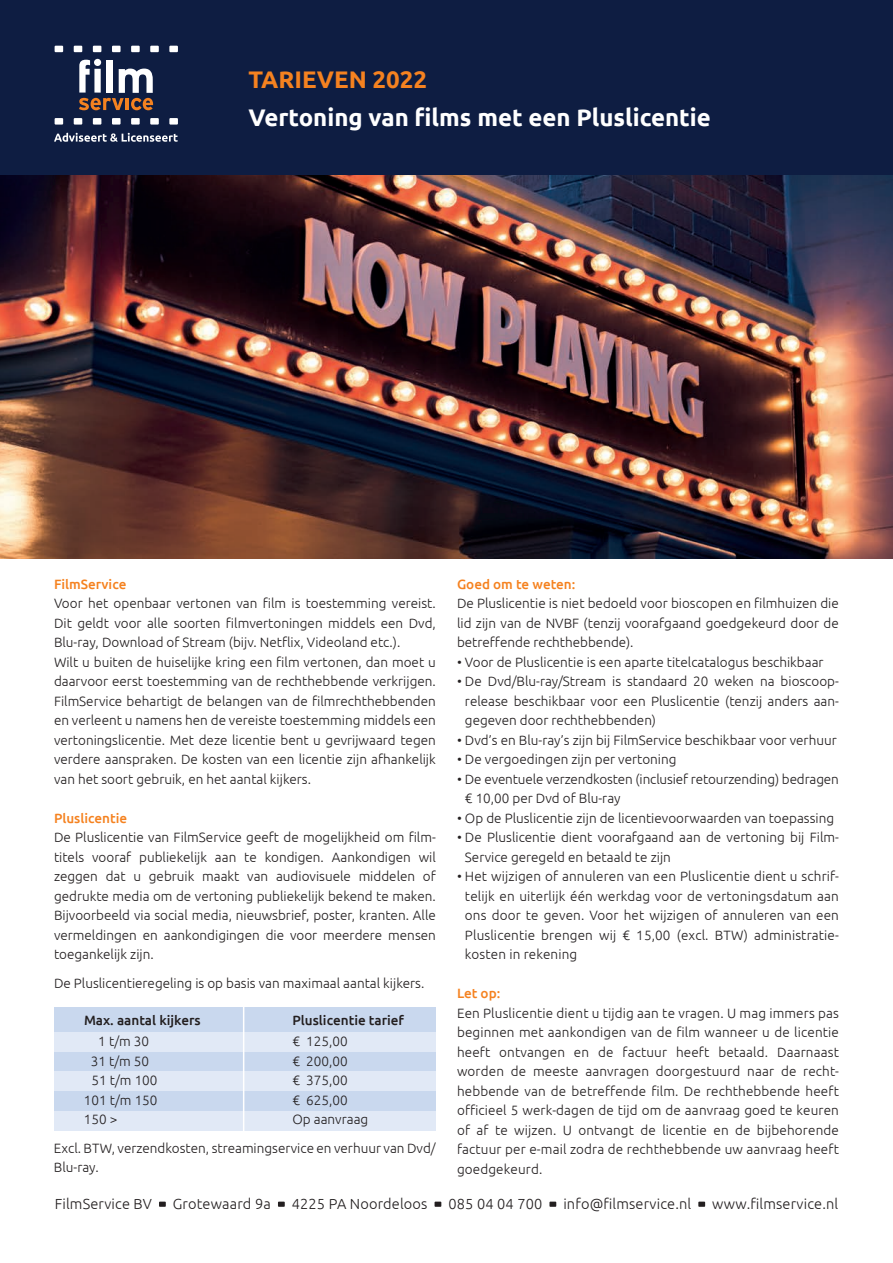
<style>
.page{position:relative;width:893px;height:1263px;background:#fff}
.page>*{position:absolute;margin:0;border:0;box-sizing:border-box;transform-origin:0 0}
.t1{font:700 24px "Ubuntu";color:#fff}
.t2{font:700 24px "Ubuntu";color:#f58220}
.t3{font:300 14.55px "Ubuntu";letter-spacing:.01em;color:#231f20}
.t4{font:300 13.5px/19.5px "Ubuntu";color:#231f20;text-align:justify}
.t5{font:500 13.5px "Ubuntu";color:#f58220}
.t6{font:500 13.5px "Ubuntu";color:#231f20}
</style>
<div class="page">
<img style="left:0;top:174px;width:893px;height:384px">
<div style="left:0;top:0;width:893px;height:174px;background:#0e1d42"></div>
<svg style="left:79px;top:59px;width:74px;height:51px"></svg>
<svg style="left:54px;top:133px;width:124px;height:9px"></svg>
<div style="left:74px;top:46px;width:8px;height:6px;background:#fff"></div>
<div style="left:93px;top:46px;width:8px;height:6px;background:#fff"></div>
<div style="left:112px;top:46px;width:9px;height:6px;background:#fff"></div>
<div style="left:131px;top:46px;width:9px;height:6px;background:#fff"></div>
<div style="left:150px;top:46px;width:9px;height:6px;background:#fff"></div>
<div style="left:169px;top:46px;width:9px;height:6px;background:#fff"></div>
<div style="left:55px;top:46px;width:8px;height:6px;background:#fff"></div>
<div style="left:74px;top:118px;width:8px;height:7px;background:#fff"></div>
<div style="left:93px;top:118px;width:8px;height:7px;background:#fff"></div>
<div style="left:112px;top:118px;width:9px;height:7px;background:#fff"></div>
<div style="left:131px;top:118px;width:9px;height:7px;background:#fff"></div>
<div style="left:150px;top:118px;width:9px;height:7px;background:#fff"></div>
<div style="left:169px;top:118px;width:9px;height:7px;background:#fff"></div>
<div style="left:55px;top:118px;width:8px;height:7px;background:#fff"></div>
<div style="left:54px;top:1008px;width:382px;height:117px;background:#c9d8ee"></div>
<div style="left:54px;top:1032px;width:382px;height:19px;background:#e1e9f6"></div>
<div style="left:54px;top:1071px;width:382px;height:20px;background:#e1e9f6"></div>
<div style="left:54px;top:1111px;width:382px;height:19px;background:#e1e9f6"></div>
<div style="left:159px;top:1201px;width:7px;height:6px;background:#231f20"></div>
<div style="left:278px;top:1201px;width:7px;height:6px;background:#231f20"></div>
<svg style="left:435px;top:1201px;width:6px;height:6px"></svg>
<div style="left:549px;top:1201px;width:7px;height:6px;background:#231f20"></div>
<div style="left:698px;top:1201px;width:7px;height:6px;background:#231f20"></div>
<hr style="left:243px;top:1006px;width:1px;height:131px;background:#fff">
<h1 class="t2" style="left:248px;top:65px;width:180px">TARIEVEN 2022</h1>
<h1 class="t1" style="left:248px;top:103px;width:464px">Vertoning van films met een Pluslicentie</h1>
<p class="t5" style="left:54px;top:575px;width:74px">FilmService</p>
<p class="t4" style="left:54px;top:593px;width:383px;text-align:left">Voor het openbaar vertonen van film is toestemming vereist.<br>Dit geldt voor alle soorten filmvertoningen middels een Dvd, Blu-ray, Download of Stream (bijv. Netflix, Videoland etc.).<br>Wilt u buiten de huiselijke kring een film vertonen, dan moet u daarvoor eerst toestemming van de rechthebbende verkrijgen.<br>FilmService behartigt de belangen van de filmrechthebbenden en verleent u namens hen de vereiste toestemming middels een vertoningslicentie. Met deze licentie bent u gevrijwaard tegen verdere aanspraken. De kosten van een licentie zijn afhankelijk van het soort gebruik, en het aantal kijkers.</p>
<p class="t5" style="left:54px;top:809px;width:75px">Pluslicentie</p>
<p class="t4" style="left:54px;top:827px;width:383px">De Pluslicentie van FilmService geeft de mogelijkheid om film&shy;titels vooraf publiekelijk aan te kondigen. Aankondigen wil zeggen dat u gebruik maakt van audiovisuele middelen of gedrukte media om de vertoning publiekelijk bekend te maken.<br>Bijvoorbeeld via social media, nieuwsbrief, poster, kranten. Alle vermeldingen en aankondigingen die voor meerdere mensen toegankelijk zijn.</p>
<p class="t4" style="left:54px;top:973px;width:372px">De Pluslicentieregeling is op basis van maximaal aantal kijkers.</p>
<p class="t6" style="left:84px;top:1012px;width:118px">Max. aantal kijkers</p>
<p class="t6" style="left:292px;top:1012px;width:113px">Pluslicentie tarief</p>
<p class="t4" style="left:98px;top:1031px;width:53px">1 t/m 30</p>
<p class="t4" style="left:292px;top:1031px;width:57px">€ 125,00</p>
<p class="t4" style="left:91px;top:1051px;width:60px">31 t/m 50</p>
<p class="t4" style="left:292px;top:1051px;width:57px">€ 200,00</p>
<p class="t4" style="left:92px;top:1070px;width:67px">51 t/m 100</p>
<p class="t4" style="left:292px;top:1070px;width:57px">€ 375,00</p>
<p class="t4" style="left:84px;top:1090px;width:75px">101 t/m 150</p>
<p class="t4" style="left:292px;top:1090px;width:57px">€ 625,00</p>
<p class="t4" style="left:84px;top:1109px;width:35px">150 &gt;</p>
<p class="t4" style="left:54px;top:1105px;width:383px;line-height:28.5px;text-indent:239px">Op aanvraag<br>Excl. BTW, verzendkosten, streamingservice en verhuur van Dvd/</p>
<p class="t4" style="left:54px;top:1157px;width:46px">Blu-ray.</p>
<p class="t5" style="left:457px;top:575px;width:120px">Goed om te weten:</p>
<p class="t4" style="left:457px;top:593px;width:383px">De Pluslicentie is niet bedoeld voor bioscopen en filmhuizen die lid zijn van de NVBF (tenzij voorafgaand goedgekeurd door de betreffende rechthebbende).</p>
<p class="t4" style="left:457px;top:652px;width:368px">• Voor de Pluslicentie is een aparte titelcatalogus beschikbaar</p>
<p class="t4" style="left:465px;top:671px;width:375px;text-indent:-8px">• De Dvd/Blu-ray/Stream is standaard 20 weken na bioscoop&shy;release beschikbaar voor een Pluslicentie (tenzij anders aan&shy;gegeven door rechthebbenden)</p>
<p class="t4" style="left:457px;top:730px;width:381px">• Dvd’s en Blu-ray’s zijn bij FilmService beschikbaar voor verhuur</p>
<p class="t4" style="left:457px;top:749px;width:221px">• De vergoedingen zijn per vertoning</p>
<p class="t4" style="left:465px;top:769px;width:375px;text-indent:-8px">• De eventuele verzendkosten (inclusief retourzending) bedragen € 10,00 per Dvd of Blu-ray</p>
<p class="t4" style="left:457px;top:808px;width:379px">• Op de Pluslicentie zijn de licentievoorwaarden van toepassing</p>
<p class="t4" style="left:465px;top:827px;width:375px;text-indent:-8px">• De Pluslicentie dient voorafgaand aan de vertoning bij Film-<br>Service geregeld en betaald te zijn</p>
<p class="t4" style="left:465px;top:866px;width:375px;text-indent:-8px">• Het wijzigen of annuleren van een Pluslicentie dient u schrif&shy;telijk en uiterlijk één werkdag voor de vertoningsdatum aan ons door te geven. Voor het wijzigen of annuleren van een Pluslicentie brengen wij € 15,00 (excl. BTW) administratie&shy;kosten in rekening</p>
<p class="t5" style="left:457px;top:985px;width:45px">Let op:</p>
<p class="t4" style="left:457px;top:1003px;width:383px">Een Pluslicentie dient u tijdig aan te vragen. U mag immers pas beginnen met aankondigen van de film wanneer u de licentie heeft ontvangen en de factuur heeft betaald. Daarnaast worden de meeste aanvragen doorgestuurd naar de recht&shy;hebbende van de betreffende film. De rechthebbende heeft officieel 5 werk-dagen de tijd om de aanvraag goed te keuren of af te wijzen. U ontvangt de licentie en de bijbehorende factuur per e-mail zodra de rechthebbende uw aanvraag heeft goedgekeurd.</p>
<p class="t3" style="left:55px;top:1195px;width:99px">FilmService BV</p>
<p class="t3" style="left:173px;top:1195px;width:99px">Grotewaard 9a</p>
<p class="t3" style="left:292px;top:1195px;width:137px">4225 PA Noordeloos</p>
<p class="t3" style="left:448px;top:1195px;width:95px">085 04 04 700</p>
<p class="t3" style="left:563px;top:1195px;width:129px">info@filmservice.nl</p>
<p class="t3" style="left:712px;top:1195px;width:127px">www.filmservice.nl</p>
</div>
